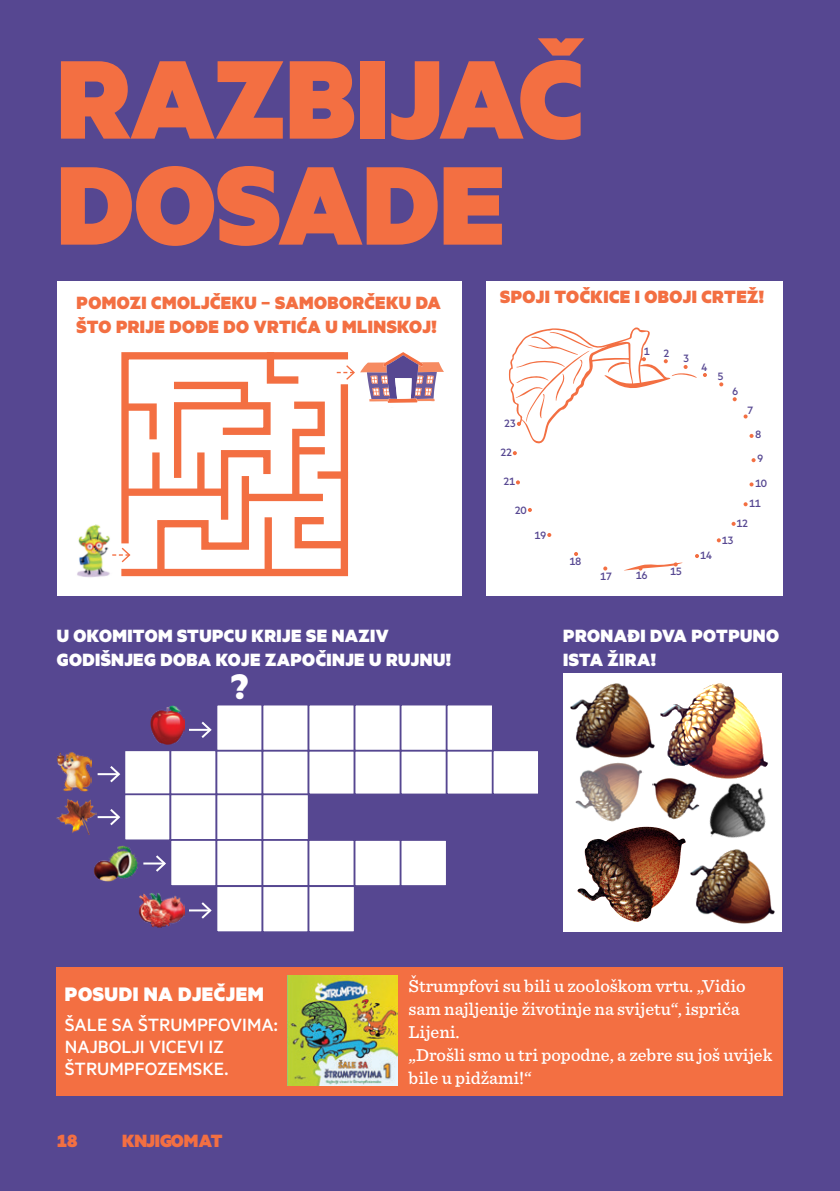
<style>
.page{position:relative;width:840px;height:1191px;background:#fff}
.page>*{position:absolute;margin:0;border:0;box-sizing:border-box;transform-origin:0 0}
.t1{font:900 126px/106px "Metric";color:#f36f42}
.t2{font:700 40px "Metric";color:#fff}
.t3{font:900 22px "Metric";letter-spacing:.025em;color:#fff}
.t4{font:900 20px/24px "Metric";letter-spacing:.02em;color:#fff}
.t5{font:900 20px/24px "Metric";letter-spacing:.02em;color:#f36f42}
.t6{font:500 20px/22px "Metric";color:#fff}
.t7{font:900 20px "Metric";letter-spacing:-.005em;color:#f36f42}
.t8{font:500 18px/23px "Sentinel";color:#fff}
.t9{font:500 12px/19.8px "Metric";letter-spacing:-.05em;color:#564791;text-align:center}
</style>
<div class="page">
<div style="left:0;top:0;width:839px;height:1191px;background:#564791"></div>
<div style="left:57px;top:967px;width:725px;height:128px;background:#f36f42"></div>
<img style="left:287px;top:976px;width:110px;height:109px">
<div style="left:57px;top:280px;width:404px;height:315px;background:#fff"></div>
<svg style="left:116px;top:352px;width:327px;height:225px"></svg>
<img style="left:77px;top:524px;width:39px;height:54px">
<div style="left:485px;top:280px;width:296px;height:315px;background:#fff"></div>
<svg style="left:703px;top:373px;width:3px;height:4px"></svg>
<svg style="left:719px;top:382px;width:4px;height:4px"></svg>
<svg style="left:732px;top:397px;width:4px;height:4px"></svg>
<svg style="left:743px;top:414px;width:4px;height:4px"></svg>
<svg style="left:749px;top:434px;width:4px;height:4px"></svg>
<svg style="left:751px;top:458px;width:4px;height:4px"></svg>
<svg style="left:749px;top:482px;width:4px;height:4px"></svg>
<svg style="left:743px;top:502px;width:4px;height:4px"></svg>
<svg style="left:731px;top:522px;width:4px;height:4px"></svg>
<svg style="left:716px;top:538px;width:4px;height:4px"></svg>
<svg style="left:695px;top:554px;width:3px;height:4px"></svg>
<svg style="left:625px;top:562px;width:57px;height:8px"></svg>
<svg style="left:603px;top:566px;width:4px;height:4px"></svg>
<svg style="left:574px;top:552px;width:3px;height:4px"></svg>
<svg style="left:547px;top:533px;width:4px;height:4px"></svg>
<svg style="left:528px;top:508px;width:3px;height:4px"></svg>
<svg style="left:516px;top:480px;width:3px;height:4px"></svg>
<svg style="left:512px;top:451px;width:4px;height:4px"></svg>
<svg style="left:508px;top:327px;width:188px;height:117px"></svg>
<img style="left:57px;top:752px;width:35px;height:39px">
<img style="left:139px;top:893px;width:45px;height:34px">
<img style="left:57px;top:799px;width:39px;height:35px">
<img style="left:150px;top:706px;width:34px;height:38px">
<img style="left:94px;top:845px;width:44px;height:36px">
<div style="left:123px;top:749px;width:48px;height:48px;background:#fff;border:2px solid #564791"></div>
<div style="left:169px;top:749px;width:48px;height:48px;background:#fff;border:2px solid #564791"></div>
<div style="left:215px;top:749px;width:48px;height:48px;background:#fff;border:2px solid #564791"></div>
<div style="left:261px;top:749px;width:48px;height:48px;background:#fff;border:2px solid #564791"></div>
<div style="left:307px;top:749px;width:48px;height:46px;background:#fff;border:2px solid #564791"></div>
<div style="left:353px;top:749px;width:48px;height:46px;background:#fff;border:2px solid #564791"></div>
<div style="left:399px;top:749px;width:48px;height:46px;background:#fff;border:2px solid #564791"></div>
<div style="left:445px;top:749px;width:48px;height:46px;background:#fff;border:2px solid #564791"></div>
<div style="left:491px;top:749px;width:48px;height:46px;background:#fff;border:2px solid #564791"></div>
<div style="left:215px;top:703px;width:48px;height:48px;background:#fff;border:2px solid #564791"></div>
<div style="left:261px;top:703px;width:48px;height:48px;background:#fff;border:2px solid #564791"></div>
<div style="left:307px;top:703px;width:48px;height:48px;background:#fff;border:2px solid #564791"></div>
<div style="left:353px;top:703px;width:48px;height:48px;background:#fff;border:2px solid #564791"></div>
<div style="left:399px;top:703px;width:48px;height:48px;background:#fff;border:2px solid #564791"></div>
<div style="left:445px;top:703px;width:48px;height:48px;background:#fff;border:2px solid #564791"></div>
<div style="left:123px;top:793px;width:48px;height:48px;background:#fff;border:2px solid #564791"></div>
<div style="left:169px;top:793px;width:48px;height:48px;background:#fff;border:2px solid #564791"></div>
<div style="left:215px;top:793px;width:48px;height:48px;background:#fff;border:2px solid #564791"></div>
<div style="left:261px;top:793px;width:48px;height:48px;background:#fff;border:2px solid #564791"></div>
<div style="left:169px;top:839px;width:48px;height:48px;background:#fff;border:2px solid #564791"></div>
<div style="left:215px;top:839px;width:48px;height:48px;background:#fff;border:2px solid #564791"></div>
<div style="left:261px;top:839px;width:48px;height:48px;background:#fff;border:2px solid #564791"></div>
<div style="left:307px;top:839px;width:48px;height:48px;background:#fff;border:2px solid #564791"></div>
<div style="left:353px;top:839px;width:48px;height:48px;background:#fff;border:2px solid #564791"></div>
<div style="left:399px;top:839px;width:48px;height:48px;background:#fff;border:2px solid #564791"></div>
<div style="left:215px;top:885px;width:48px;height:48px;background:#fff;border:2px solid #564791"></div>
<div style="left:261px;top:885px;width:48px;height:48px;background:#fff;border:2px solid #564791"></div>
<div style="left:307px;top:885px;width:48px;height:48px;background:#fff;border:2px solid #564791"></div>
<hr style="left:189px;top:729px;width:21px;height:2px;background:#fff">
<svg style="left:199px;top:721px;width:13px;height:17px"></svg>
<hr style="left:98px;top:773px;width:21px;height:2px;background:#fff">
<svg style="left:108px;top:766px;width:13px;height:17px"></svg>
<hr style="left:98px;top:816px;width:21px;height:2px;background:#fff">
<svg style="left:108px;top:809px;width:13px;height:17px"></svg>
<hr style="left:143px;top:862px;width:21px;height:2px;background:#fff">
<svg style="left:154px;top:855px;width:12px;height:17px"></svg>
<hr style="left:189px;top:909px;width:21px;height:2px;background:#fff">
<svg style="left:199px;top:902px;width:13px;height:17px"></svg>
<div style="left:563px;top:673px;width:218px;height:259px;background:#fff"></div>
<img style="left:570px;top:683px;width:85px;height:75px">
<img style="left:690px;top:854px;width:85px;height:70px">
<img style="left:575px;top:762px;width:68px;height:60px">
<img style="left:660px;top:683px;width:108px;height:89px">
<img style="left:652px;top:778px;width:47px;height:42px">
<img style="left:577px;top:826px;width:109px;height:96px">
<img style="left:699px;top:772px;width:67px;height:82px">
<h1 class="t1" style="left:57px;top:42px;width:528px">RAZBIJAČ<br>DOSADE</h1>
<p class="t5" style="left:77px;top:290px;width:365px">POMOZI CMOLJČEKU – SAMOBORČEKU DA<br>ŠTO PRIJE DOĐE DO VRTIĆA U MLINSKOJ!</p>
<p class="t5" style="left:500px;top:284px;width:265px">SPOJI TOČKICE I OBOJI CRTEŽ!</p>
<p class="t9" style="left:504px;top:413px;width:13px">23</p>
<p class="t9" style="left:500px;top:442px;width:13px">22</p>
<p class="t9" style="left:503px;top:471px;width:13px">21</p>
<p class="t9" style="left:514px;top:499px;width:13px">20</p>
<p class="t9" style="left:534px;top:525px;width:13px">19</p>
<p class="t9" style="left:569px;top:551px;width:13px">18</p>
<p class="t9" style="left:643px;top:342px;width:27px">1 2</p>
<p class="t9" style="left:682px;top:348px;width:8px">3</p>
<p class="t9" style="left:599px;top:566px;width:13px">17</p>
<p class="t9" style="left:635px;top:565px;width:13px">16</p>
<p class="t9" style="left:669px;top:561px;width:13px">15</p>
<p class="t9" style="left:700px;top:357px;width:8px">4</p>
<p class="t9" style="left:717px;top:366px;width:8px">5</p>
<p class="t9" style="left:731px;top:381px;width:8px">6</p>
<p class="t9" style="left:746px;top:400px;width:8px">7</p>
<p class="t9" style="left:754px;top:424px;width:8px">8</p>
<p class="t9" style="left:756px;top:448px;width:8px">9</p>
<p class="t9" style="left:748px;top:473px;width:19px">10<br>11</p>
<p class="t9" style="left:736px;top:513px;width:13px">12</p>
<p class="t9" style="left:721px;top:530px;width:13px">13</p>
<p class="t9" style="left:699px;top:545px;width:13px">14</p>
<p class="t4" style="left:57px;top:623px;width:395px">U OKOMITOM STUPCU KRIJE SE NAZIV<br>GODIŠNJEG DOBA KOJE ZAPOČINJE U RUJNU!</p>
<p class="t4" style="left:563px;top:623px;width:217px">PRONAĐI DVA POTPUNO<br>ISTA ŽIRA!</p>
<h2 class="t2" style="left:231px;top:662px;width:19px">?</h2>
<p class="t3" style="left:65px;top:980px;width:200px">POSUDI NA DJEČJEM</p>
<p class="t6" style="left:65px;top:1013px;width:214px">ŠALE SA ŠTRUMPFOVIMA:<br>NAJBOLJI VICEVI IZ<br>ŠTRUMPFOZEMSKE.</p>
<p class="t5" style="left:57px;top:1128px;width:22px">18</p>
<p class="t7" style="left:122px;top:1128px;width:102px">KNJIGOMAT</p>
<p class="t8" style="left:408px;top:973px;width:365px">Štrumpfovi su bili u zoološkom vrtu. „Vidio sam najljenije životinje na svijetu“, ispriča<br>Lijeni.<br>„Drošli smo u tri popodne, a zebre su još uvijek bile u pidžami!“</p>
</div>
